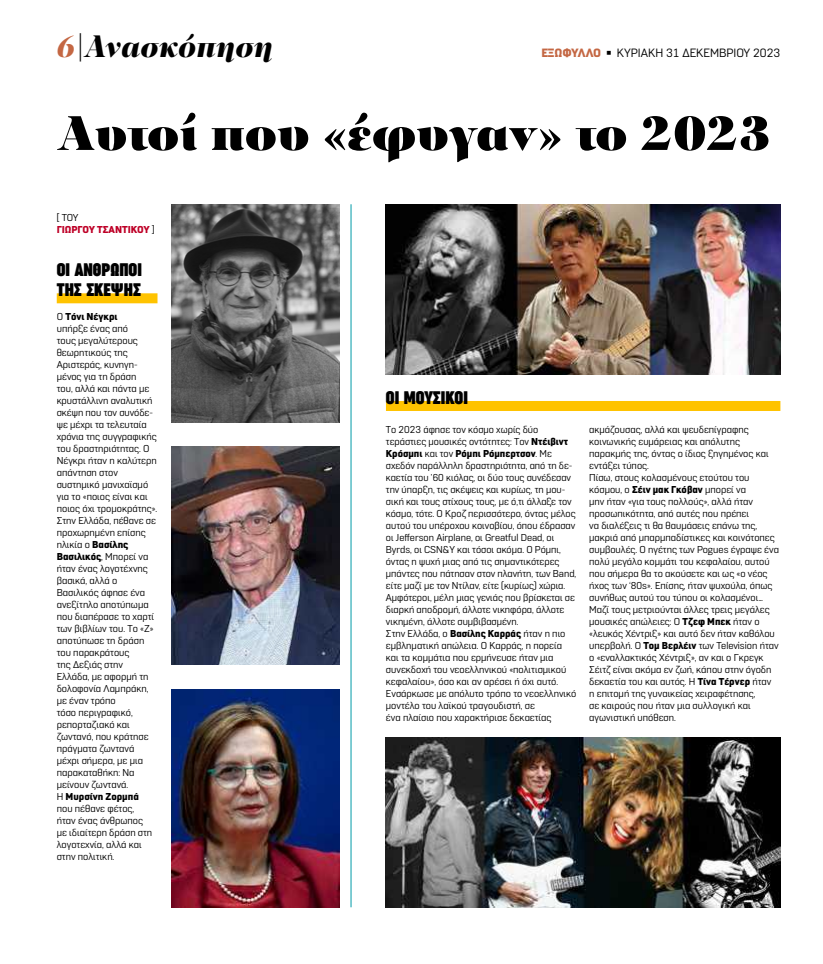
<style>
.page{position:relative;width:823px;height:964px;background:#fff}
.page>*{position:absolute;margin:0;border:0;box-sizing:border-box;transform-origin:0 0}
.t1{font:50px "PF Regal Display Pro U Black";color:#000}
.t2{font:italic 900 32px "PF Regal Display Pro";color:#000}
.t3{font:700 17px/20.4px "Cocogoose Compressed";color:#000}
.t4{font:12px "Normative Pro";color:#000}
.t5{font:10px/12px "Normative Pro";color:#000}
.t6{font:900 10px/12px "Normative Pro";color:#be0027}
.s1{color:#c46743}
.s2{font-weight:900;color:#c46743}
.s3{font-weight:400;color:#000}
.s4{font-weight:900}
</style>
<div class="page">
<div style="left:57px;top:293px;width:100px;height:10px;background:#ffc300"></div>
<img style="left:171px;top:204px;width:168px;height:218px">
<img style="left:171px;top:447px;width:168px;height:218px">
<img style="left:171px;top:689px;width:168px;height:218px">
<div style="left:386px;top:401px;width:394px;height:10px;background:#ffc300"></div>
<img style="left:386px;top:737px;width:394px;height:170px">
<img style="left:386px;top:204px;width:394px;height:170px">
<hr style="left:350px;top:204px;width:1px;height:703px;background:#009aa7">
<h2 class="t2" style="left:57px;top:26px;width:217px"><span class="s1">6</span>|Ανασκόπηση</h2>
<p class="t4" style="left:541px;top:46px;width:240px"><span class="s2">ΕΞΩΦΥΛΛΟ</span> ◾ ΚΥΡΙΑΚΗ 31 ΔΕΚΕΜΒΡΙΟΥ 2023</p>
<h1 class="t1" style="left:57px;top:101px;width:716px">Αυτοί που «έφυγαν» το 2023</h1>
<p class="t6" style="left:57px;top:212px;width:99px"><span class="s3">[ ΤΟΥ<br></span>ΓΙΩΡΓΟΥ ΤΣΑΝΤΙΚΟΥ <span class="s3">]</span></p>
<h3 class="t3" style="left:57px;top:260px;width:87px">ΟΙ ΆΝΘΡΩΠΟΙ<br>ΤΗΣ ΣΚΈΨΗΣ</h3>
<p class="t5" style="left:57px;top:311px;width:102px">Ο <span class="s4">Τόνι Νέγκρι<br></span>υπήρξε ένας από<br>τους μεγαλύτερους θεωρητικούς της<br>Αριστεράς, κυνηγη&shy;μένος για τη δράση<br>του, αλλά και πάντα με κρυστάλλινη αναλυτική σκέψη που τον συνόδε&shy;ψε μέχρι τα τελευταία χρόνια της συγγραφικής του δραστηριότητας. Ο<br>Νέγκρι ήταν η καλύτερη απάντηση στον συστημικό μανιχαϊσμό για το «ποιος είναι και ποιος όχι τρομοκράτης».<br>Στην Ελλάδα, πέθανε σε προχωρημένη επίσης ηλικία ο <span class="s4">Βασίλης<br>Βασιλικός</span>, Μπορεί να ήταν ένας λογοτέχνης βασικά, αλλά ο<br>Βασιλικός άφησε ένα ανεξίτηλο αποτύπωμα που διαπέρασε το χαρτί των βιβλίων του. Το «Ζ» αποτύπωσε τη δράση του παρακράτους<br>της Δεξιάς στην<br>Ελλάδα, με αφορμή τη δολοφονία Λαμπράκη, με έναν τρόπο<br>τόσο περιγραφικό, ρεπορταζιακό και ζωντανό, που κράτησε πράγματα ζωντανά μέχρι σήμερα, με μια παρακαταθήκη: Να μείνουν ζωντανά.<br>Η <span class="s4">Μυρσίνη Ζορμπά<br></span>που πέθανε φέτος,<br>ήταν ένας άνθρωπος<br>με ιδιαίτερη δράση στη λογοτεχνία, αλλά και στην πολιτική.</p>
<h3 class="t3" style="left:386px;top:388px;width:82px">ΟΙ ΜΟΥΣΙΚΟΊ</h3>
<p class="t5" style="left:386px;top:423px;width:192px">Το 2023 άφησε τον κόσμο χωρίς δύο τεράστιες μουσικές οντότητες: Τον <span class="s4">Ντέιβιντ Κρόσμπι</span> και τον <span class="s4">Ρόμπι Ρόμπερτσον</span>. Με σχεδόν παράλληλη δραστηριότητα, από τη δε&shy;καετία του ’60 κιόλας, οι δύο τους συνέδεσαν την ύπαρξη, τις σκέψεις και κυρίως, τη μου&shy;σική και τους στίχους τους, με ό,τι άλλαξε τον κόσμο, τότε. Ο Κροζ περισσότερο, όντας μέλος αυτού του υπέροχου κοινοβίου, όπου έδρασαν οι Jefferson Airplane, οι Greatful Dead, οι Byrds, οι CSN&amp;Y και τόσοι ακόμα. Ο Ρόμπι, όντας η ψυχή μιας από τις σημαντικότερες μπάντες που πάτησαν στον πλανήτη, των Band, είτε μαζί με τον Ντίλαν, είτε (κυρίως) χώρια.<br>Αμφότεροι, μέλη μιας γενιάς που βρίσκεται σε διαρκή αποδρομή, άλλοτε νικηφόρα, άλλοτε νικημένη, άλλοτε συμβιβασμένη.<br>Στην Ελλάδα, ο <span class="s4">Βασίλης Καρράς</span> ήταν η πιο εμβληματική απώλεια. Ο Καρράς, η πορεία και τα κομμάτια που ερμήνευσε ήταν μια συνεκδοχή του νεοελληνικού «πολιτισμικού κεφαλαίου», όσο και αν αρέσει ή όχι αυτό.<br>Ενσάρκωσε με απόλυτο τρόπο το νεοελληνικό μοντέλο του λαϊκού τραγουδιστή, σε<br>ένα πλαίσιο που χαρακτήρισε δεκαετίας</p>
<p class="t5" style="left:589px;top:423px;width:191px">ακμάζουσας, αλλά και ψευδεπίγραφης κοινωνικής ευμάρειας και απόλυτης παρακμής της, όντας ο ίδιος ξηγημένος και εντάξει τύπος.<br>Πίσω, στους κολασμένους ετούτου του κόσμου, ο <span class="s4">Σέιν μακ Γκόβαν</span> μπορεί να<br>μην ήταν «για τους πολλούς», αλλά ήταν προσωπικότητα, από αυτές που πρέπει<br>να διαλέξεις τι θα θαυμάσεις επάνω της, μακριά από μπαρμπαδίστικες και κοινότοπες συμβουλές. Ο ηγέτης των Pogues έγραψε ένα πολύ μεγάλο κομμάτι του κεφαλαίου, αυτού που σήμερα θα το ακούσετε και ως «ο νέος ήχος των ‘80s». Επίσης, ήταν ψυχούλα, όπως συνήθως αυτού του τύπου οι κολασμένοι… Μαζί τους μετριούνται άλλες τρεις μεγάλες μουσικές απώλειες: Ο <span class="s4">Τζεφ Μπεκ</span> ήταν ο «λευκός Χέντριξ» και αυτό δεν ήταν καθόλου υπερβολή. Ο <span class="s4">Τομ Βερλέιν</span> των Television ήταν ο «εναλλακτικός Χέντριξ», αν και ο Γκρεγκ Σέιτζ είναι ακόμα εν ζωή, κάπου στην όγοδη δεκαετία του και αυτός. Η <span class="s4">Τίνα Τέρνερ</span> ήταν η επιτομή της γυναικείας χειραφέτησης,<br>σε καιρούς που ήταν μια συλλογική και αγωνιστική υπόθεση.</p>
</div>
